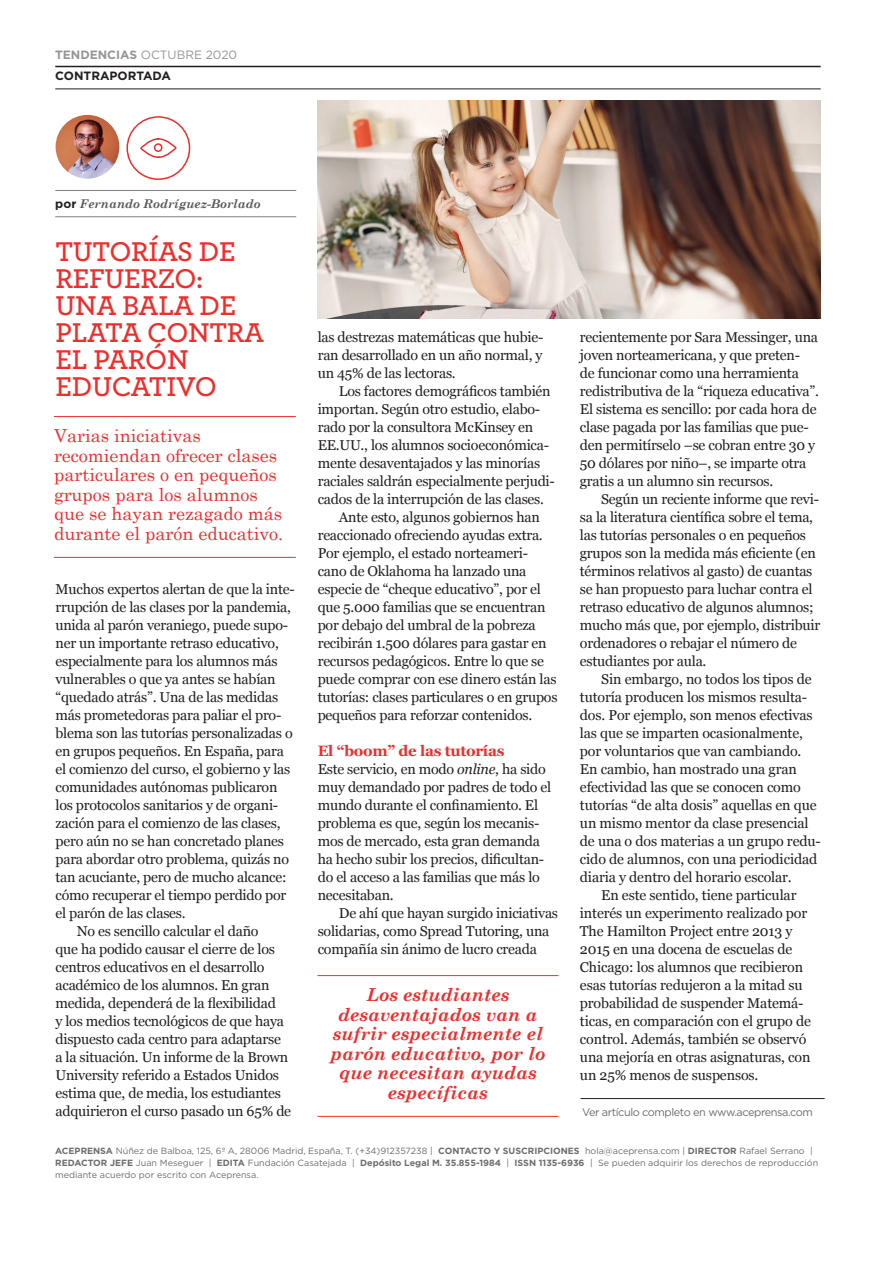
<style>
.page{position:relative;width:893px;height:1263px;background:#fff}
.page>*{position:absolute;margin:0;border:0;box-sizing:border-box;transform-origin:0 0}
.t1{font:600 28.5px/27px "Archer";letter-spacing:-.01em;color:#ee2e2c}
.t2{font:18px/19.5px "Century Schoolbook";color:#ee2e2c}
.t3{font:italic 700 18px/19.5px "Century Schoolbook";color:#ee2e2c;text-align:center}
.t4{font:700 15px "Georgia";letter-spacing:-.015em;color:#ee2e2c}
.t5{font:14.25px/18px "Georgia";letter-spacing:-.015em;color:#231f20}
.t6{font:italic 700 12px "Century Schoolbook";color:#57585a}
.t7{font:12px "Gotham";color:#939598}
.t8{font:700 12px "Gotham";color:#231f20}
.t9{font:10.95px "Gotham";letter-spacing:-.04em;color:#6c6d70}
.t10{font:9px/12px "Gotham";color:#6c6d70}
.s1{font-weight:700}
.s2{font-family:"Gotham";font-style:normal;color:#231f20}
.s3{font-style:italic}
</style>
<div class="page">
<hr style="left:55px;top:66px;width:766px;height:1px;background:#231f20">
<hr style="left:55px;top:89px;width:766px;height:1px;background:#231f20">
<hr style="left:54px;top:416px;width:242px;height:1px;background:#ee2e2c">
<hr style="left:54px;top:557px;width:242px;height:1px;background:#ee2e2c">
<img style="left:317px;top:101px;width:504px;height:218px">
<hr style="left:55px;top:190px;width:241px;height:1px;background:#808285">
<hr style="left:55px;top:216px;width:241px;height:1px;background:#808285">
<svg style="left:126px;top:116px;width:65px;height:64px"></svg>
<hr style="left:317px;top:975px;width:241px;height:1px;background:#ee2e2c">
<hr style="left:317px;top:1116px;width:241px;height:1px;background:#ee2e2c">
<hr style="left:580px;top:1098px;width:245px;height:1px;background:#231f20">
<img style="left:56px;top:115px;width:63px;height:64px;border-radius:32px">
<p class="t7" style="left:55px;top:47px;width:184px"><span class="s1">TENDENCIAS</span> OCTUBRE 2020</p>
<p class="t8" style="left:55px;top:68px;width:117px">CONTRAPORTADA</p>
<p class="t6" style="left:55px;top:196px;width:207px"><span class="s2">por</span> Fernando Rodríguez-Borlado</p>
<h1 class="t1" style="left:55px;top:236px;width:210px">TUTORÍAS DE<br>REFUERZO:<br>UNA BALA DE<br>PLATA CONTRA<br>EL PARÓN<br>EDUCATIVO</h1>
<p class="t2" style="left:54px;top:426px;width:231px">Varias iniciativas recomiendan ofrecer clases particulares o en pequeños grupos para los alumnos que se hayan rezagado más durante el parón educativo.</p>
<p class="t5" style="left:55px;top:580px;width:241px">Muchos expertos alertan de que la inte-</p>
<p class="t5" style="left:55px;top:598px;width:237px">rrupción de las clases por la pandemia,</p>
<p class="t5" style="left:55px;top:616px;width:234px">unida al parón veraniego, puede supo-</p>
<p class="t5" style="left:55px;top:634px;width:225px">ner un importante retraso educativo,</p>
<p class="t5" style="left:55px;top:652px;width:224px">especialmente para los alumnos más</p>
<p class="t5" style="left:55px;top:670px;width:222px">vulnerables o que ya antes se habían</p>
<p class="t5" style="left:55px;top:688px;width:224px">“quedado atrás”. Una de las medidas</p>
<p class="t5" style="left:55px;top:706px;width:227px">más prometedoras para paliar el pro-</p>
<p class="t5" style="left:55px;top:724px;width:239px">blema son las tutorías personalizadas o</p>
<p class="t5" style="left:55px;top:742px;width:230px">en grupos pequeños. En España, para</p>
<p class="t5" style="left:55px;top:760px;width:236px">el comienzo del curso, el gobierno y las</p>
<p class="t5" style="left:55px;top:778px;width:224px">comunidades autónomas publicaron</p>
<p class="t5" style="left:55px;top:796px;width:224px">los protocolos sanitarios y de organi-</p>
<p class="t5" style="left:55px;top:814px;width:227px">zación para el comienzo de las clases,</p>
<p class="t5" style="left:55px;top:832px;width:230px">pero aún no se han concretado planes</p>
<p class="t5" style="left:55px;top:850px;width:235px">para abordar otro problema, quizás no</p>
<p class="t5" style="left:55px;top:868px;width:233px">tan acuciante, pero de mucho alcance:</p>
<p class="t5" style="left:55px;top:886px;width:232px">cómo recuperar el tiempo perdido por</p>
<p class="t5" style="left:55px;top:904px;width:132px">el parón de las clases.</p>
<p class="t5" style="left:77px;top:922px;width:183px">No es sencillo calcular el daño</p>
<p class="t5" style="left:55px;top:940px;width:221px">que ha podido causar el cierre de los</p>
<p class="t5" style="left:55px;top:958px;width:211px">centros educativos en el desarrollo</p>
<p class="t5" style="left:55px;top:976px;width:216px">académico de los alumnos. En gran</p>
<p class="t5" style="left:55px;top:994px;width:222px">medida, dependerá de la flexibilidad</p>
<p class="t5" style="left:55px;top:1012px;width:230px">y los medios tecnológicos de que haya</p>
<p class="t5" style="left:55px;top:1030px;width:227px">dispuesto cada centro para adaptarse</p>
<p class="t5" style="left:55px;top:1048px;width:234px">a la situación. Un informe de la Brown</p>
<p class="t5" style="left:55px;top:1066px;width:225px">University referido a Estados Unidos</p>
<p class="t5" style="left:55px;top:1084px;width:227px">estima que, de media, los estudiantes</p>
<p class="t5" style="left:55px;top:1102px;width:237px">adquirieron el curso pasado un 65% de</p>
<p class="t5" style="left:318px;top:328px;width:227px;text-align:justify">las destrezas matemáticas que hubie&shy;ran desarrollado en un año normal, y un 45% de las lectoras.</p>
<p class="t5" style="left:339px;top:382px;width:213px">Los factores demográficos también</p>
<p class="t5" style="left:318px;top:400px;width:224px">importan. Según otro estudio, elabo-</p>
<p class="t5" style="left:318px;top:418px;width:217px">rado por la consultora McKinsey en</p>
<p class="t5" style="left:318px;top:436px;width:233px">EE.UU., los alumnos socioeconómica-</p>
<p class="t5" style="left:318px;top:454px;width:224px">mente desaventajados y las minorías</p>
<p class="t5" style="left:318px;top:472px;width:239px">raciales saldrán especialmente perjudi-</p>
<p class="t5" style="left:318px;top:490px;width:228px">cados de la interrupción de las clases.</p>
<p class="t5" style="left:339px;top:508px;width:202px">Ante esto, algunos gobiernos han</p>
<p class="t5" style="left:318px;top:526px;width:227px">reaccionado ofreciendo ayudas extra.</p>
<p class="t5" style="left:318px;top:544px;width:212px">Por ejemplo, el estado norteameri-</p>
<p class="t5" style="left:318px;top:562px;width:210px">cano de Oklahoma ha lanzado una</p>
<p class="t5" style="left:318px;top:580px;width:225px">especie de “cheque educativo”, por el</p>
<p class="t5" style="left:318px;top:598px;width:229px">que 5.000 familias que se encuentran</p>
<p class="t5" style="left:318px;top:616px;width:219px">por debajo del umbral de la pobreza</p>
<p class="t5" style="left:318px;top:634px;width:230px">recibirán 1.500 dólares para gastar en</p>
<p class="t5" style="left:318px;top:652px;width:228px">recursos pedagógicos. Entre lo que se</p>
<p class="t5" style="left:318px;top:670px;width:240px">puede comprar con ese dinero están las</p>
<p class="t5" style="left:318px;top:688px;width:241px">tutorías: clases particulares o en grupos</p>
<p class="t5" style="left:318px;top:706px;width:216px">pequeños para reforzar contenidos.</p>
<p class="t4" style="left:318px;top:740px;width:188px">El “boom” de las tutorías</p>
<p class="t5" style="left:318px;top:760px;width:235px">Este servicio, en modo <span class="s3">online</span>, ha sido muy demandado por padres de todo el mundo durante el confinamiento. El problema es que, según los mecanis&shy;mos de mercado, esta gran demanda ha hecho subir los precios, dificultan&shy;do el acceso a las familias que más lo necesitaban.</p>
<p class="t5" style="left:318px;top:904px;width:242px;text-indent:21px">De ahí que hayan surgido iniciativas solidarias, como Spread Tutoring, una compañía sin ánimo de lucro creada</p>
<p class="t3" style="left:330px;top:985px;width:217px">Los estudiantes desaventajados van a sufrir especialmente el parón educativo, por lo que necesitan ayudas específicas</p>
<p class="t5" style="left:580px;top:328px;width:241px">recientemente por Sara Messinger, una joven norteamericana, y que preten-<br>de funcionar como una herramienta redistributiva de la “riqueza educativa”.<br>El sistema es sencillo: por cada hora de clase pagada por las familias que pue&shy;den permitírselo –se cobran entre 30 y 50 dólares por niño–, se imparte otra gratis a un alumno sin recursos.</p>
<p class="t5" style="left:580px;top:490px;width:242px;text-indent:21px">Según un reciente informe que revi&shy;sa la literatura científica sobre el tema, las tutorías personales o en pequeños grupos son la medida más eficiente (en términos relativos al gasto) de cuantas se han propuesto para luchar contra el retraso educativo de algunos alumnos; mucho más que, por ejemplo, distribuir ordenadores o rebajar el número de estudiantes por aula.</p>
<p class="t5" style="left:601px;top:670px;width:212px">Sin embargo, no todos los tipos de</p>
<p class="t5" style="left:580px;top:688px;width:229px">tutoría producen los mismos resulta-</p>
<p class="t5" style="left:580px;top:706px;width:234px">dos. Por ejemplo, son menos efectivas</p>
<p class="t5" style="left:580px;top:724px;width:225px">las que se imparten ocasionalmente,</p>
<p class="t5" style="left:580px;top:742px;width:223px">por voluntarios que van cambiando.</p>
<p class="t5" style="left:580px;top:760px;width:218px">En cambio, han mostrado una gran</p>
<p class="t5" style="left:580px;top:778px;width:222px">efectividad las que se conocen como</p>
<p class="t5" style="left:580px;top:796px;width:238px">tutorías “de alta dosis” aquellas en que</p>
<p class="t5" style="left:580px;top:814px;width:230px">un mismo mentor da clase presencial</p>
<p class="t5" style="left:580px;top:832px;width:242px">de una o dos materias a un grupo redu-</p>
<p class="t5" style="left:580px;top:850px;width:239px">cido de alumnos, con una periodicidad</p>
<p class="t5" style="left:580px;top:868px;width:213px">diaria y dentro del horario escolar.</p>
<p class="t5" style="left:601px;top:886px;width:197px">En este sentido, tiene particular</p>
<p class="t5" style="left:580px;top:904px;width:229px">interés un experimento realizado por</p>
<p class="t5" style="left:580px;top:922px;width:214px">The Hamilton Project entre 2013 y</p>
<p class="t5" style="left:580px;top:940px;width:214px">2015 en una docena de escuelas de</p>
<p class="t5" style="left:580px;top:958px;width:225px">Chicago: los alumnos que recibieron</p>
<p class="t5" style="left:580px;top:976px;width:224px">esas tutorías redujeron a la mitad su</p>
<p class="t5" style="left:580px;top:994px;width:225px">probabilidad de suspender Matemá-</p>
<p class="t5" style="left:580px;top:1012px;width:233px">ticas, en comparación con el grupo de</p>
<p class="t5" style="left:580px;top:1030px;width:228px">control. Además, también se observó</p>
<p class="t5" style="left:580px;top:1048px;width:232px">una mejoría en otras asignaturas, con</p>
<p class="t5" style="left:580px;top:1066px;width:180px">un 25% menos de suspensos.</p>
<p class="t9" style="left:582px;top:1105px;width:232px">Ver artículo completo en www.aceprensa.com</p>
<p class="t10" style="left:55px;top:1144px;width:764px"><span class="s1">ACEPRENSA</span> Núñez de Balboa, 125, 6º A, 28006 Madrid, España, T. (+34)912357238 | <span class="s1">CONTACTO Y SUSCRIPCIONES</span> hola@aceprensa.com | <span class="s1">DIRECTOR</span> Rafael Serrano |<br><span class="s1">REDACTOR JEFE</span> Juan Meseguer | <span class="s1">EDITA</span> Fundación Casatejada | <span class="s1">Depósito Legal M. 35.855-1984</span> | <span class="s1">ISSN 1135-6936</span> | Se pueden adquirir los derechos de reproducción mediante acuerdo por escrito con Aceprensa.</p>
</div>
